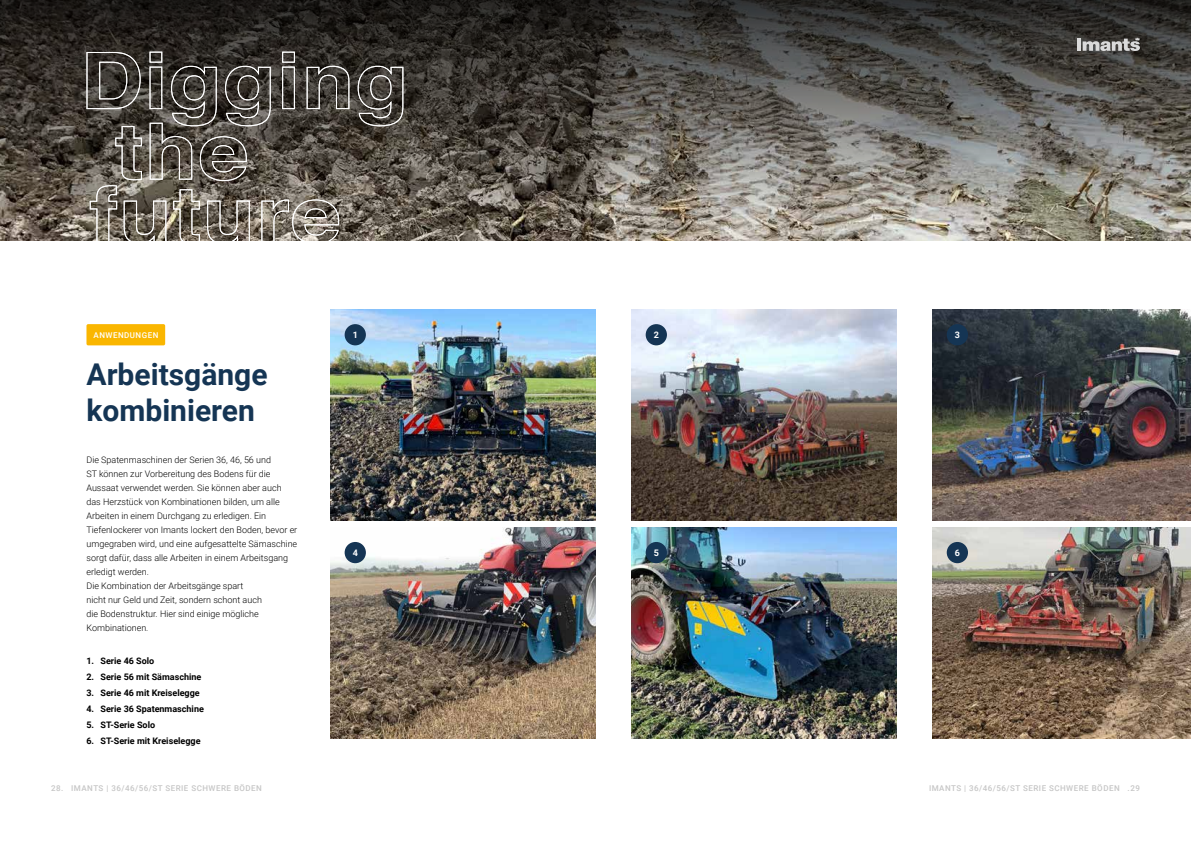
<style>
.page{position:relative;width:1191px;height:842px;background:#fff}
.page>*{position:absolute;margin:0;border:0;box-sizing:border-box;transform-origin:0 0}
.t1{font:700 30px/36px "Roboto";color:#153554}
.t2{font:300 9px/14px "Roboto";color:#000}
.t3{font:700 9px "Roboto";color:#000}
.t4{font:700 9px "Roboto";color:#fff}
.t5{font:500 8px "Roboto";letter-spacing:.06em;color:#c6c6c6}
.t6{font:500 8px "Roboto";letter-spacing:.06em;color:#fff}
</style>
<div class="page">
<img style="left:0;top:221px;width:1191px;height:20px">
<svg style="left:0;top:0;width:1191px;height:221px"></svg>
<svg style="left:1077px;top:37px;width:63px;height:14px"></svg>
<img style="left:330px;top:310px;width:265px;height:211px">
<img style="left:631px;top:310px;width:265px;height:211px">
<img style="left:932px;top:310px;width:259px;height:211px">
<img style="left:330px;top:528px;width:265px;height:210px">
<img style="left:932px;top:528px;width:259px;height:210px">
<img style="left:631px;top:528px;width:265px;height:210px">
<div style="left:86px;top:324px;width:79px;height:21px;background:#fab600;border-radius:2px"></div>
<div style="left:345px;top:324px;width:21px;height:21px;background:#153554;border-radius:50%"></div>
<div style="left:345px;top:542px;width:21px;height:21px;background:#153554;border-radius:50%"></div>
<div style="left:645px;top:324px;width:22px;height:21px;background:#153554;border-radius:50%"></div>
<div style="left:645px;top:542px;width:22px;height:21px;background:#153554;border-radius:50%"></div>
<div style="left:946px;top:324px;width:22px;height:21px;background:#153554;border-radius:50%"></div>
<div style="left:946px;top:542px;width:22px;height:21px;background:#153554;border-radius:50%"></div>
<svg style="left:357px;top:65px;width:47px;height:62px"></svg>
<svg style="left:51px;top:37px;width:299px;height:204px"></svg>
<p class="t6" style="left:94px;top:329px;width:66px">ANWENDUNGEN</p>
<p class="t4" style="left:353px;top:328px;width:7px">1</p>
<h1 class="t1" style="left:86px;top:356px;width:183px">Arbeitsgänge kombinieren</h1>
<p class="t2" style="left:86px;top:453px;width:212px">Die Spatenmaschinen der Serien 36, 46, 56 und<br>ST können zur Vorbereitung des Bodens für die Aussaat verwendet werden. Sie können aber auch das Herzstück von Kombinationen bilden, um alle Arbeiten in einem Durchgang zu erledigen. Ein Tiefenlockerer von Imants lockert den Boden, bevor er umgegraben wird, und eine aufgesattelte Sämaschine sorgt dafür, dass alle Arbeiten in einem Arbeitsgang erledigt werden.<br>Die Kombination der Arbeitsgänge spart<br>nicht nur Geld und Zeit, sondern schont auch<br>die Bodenstruktur. Hier sind einige mögliche Kombinationen.</p>
<p class="t3" style="left:86px;top:654px;width:69px">1. Serie 46 Solo</p>
<p class="t3" style="left:86px;top:670px;width:116px">2. Serie 56 mit Sämaschine</p>
<p class="t3" style="left:86px;top:686px;width:115px">3. Serie 46 mit Kreiselegge</p>
<p class="t3" style="left:86px;top:702px;width:119px">4. Serie 36 Spatenmaschine</p>
<p class="t3" style="left:86px;top:718px;width:70px">5. ST-Serie Solo</p>
<p class="t3" style="left:86px;top:734px;width:116px">6. ST-Serie mit Kreiselegge</p>
<p class="t4" style="left:353px;top:546px;width:7px">4</p>
<p class="t4" style="left:653px;top:328px;width:7px">2</p>
<p class="t4" style="left:653px;top:546px;width:7px">5</p>
<p class="t4" style="left:954px;top:328px;width:7px">3</p>
<p class="t4" style="left:954px;top:546px;width:7px">6</p>
<p class="t5" style="left:51px;top:782px;width:212px">28. IMANTS | 36/46/56/ST SERIE SCHWERE BÖDEN</p>
<p class="t5" style="left:929px;top:782px;width:212px">IMANTS | 36/46/56/ST SERIE SCHWERE BÖDEN .29</p>
</div>
